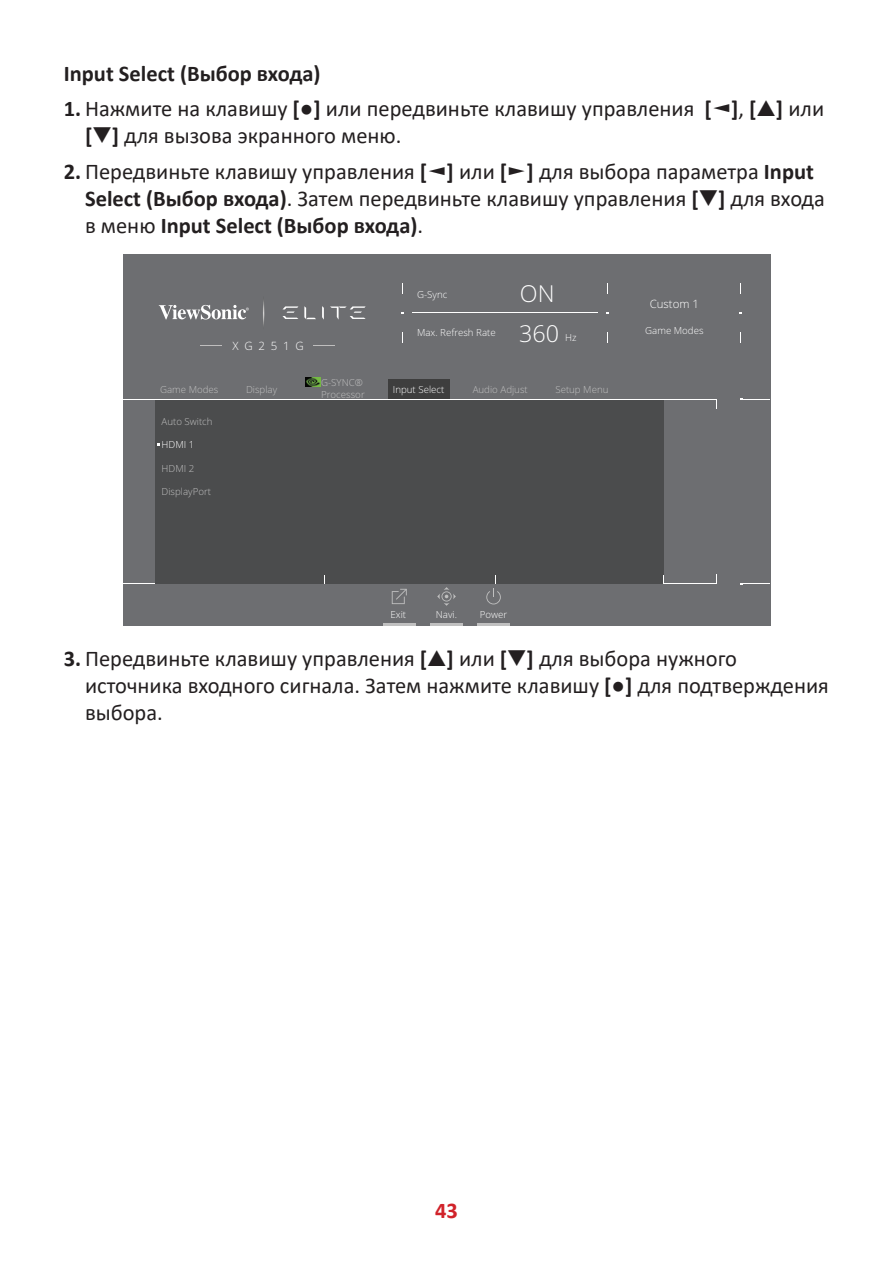
<style>
.page{position:relative;width:893px;height:1263px;background:#fff}
.page>*{position:absolute;margin:0;border:0;box-sizing:border-box;transform-origin:0 0}
.t1{font:300 23.4px "Open Sans";color:#fff}
.t2{font:22.5px/27px "Calibri";color:#231f20}
.t3{font:700 22.5px "Calibri";color:#231f20}
.t4{font:700 22.5px "Calibri";color:#d1232a}
.t5{font:300 11.55px "Open Sans";letter-spacing:.25em;color:#fff}
.t6{font:300 9.75px/11.7px "Open Sans";color:#c0c0c0}
.t7{font:300 9.75px "Open Sans";color:#fff}
.s1{font-weight:700}
</style>
<div class="page">
<div style="left:123px;top:254px;width:647px;height:372px;background:#6d6e71"></div>
<div style="left:388px;top:379px;width:62px;height:20px;background:#3e3e3e"></div>
<hr style="left:122px;top:584px;width:594px;height:1px;background:#fff">
<svg style="left:740px;top:398px;width:30px;height:2px"></svg>
<svg style="left:740px;top:583px;width:30px;height:2px"></svg>
<div style="left:155px;top:399px;width:509px;height:185px;background:#4b4c4d"></div>
<hr style="left:123px;top:399px;width:593px;height:1px;background:#fff">
<hr style="left:412px;top:312px;width:186px;height:1px;background:#fff">
<svg style="left:313px;top:345px;width:22px;height:1px"></svg>
<svg style="left:200px;top:345px;width:22px;height:1px"></svg>
<svg style="left:304px;top:306px;width:12px;height:13px"></svg>
<svg style="left:322px;top:306px;width:2px;height:14px"></svg>
<svg style="left:282px;top:306px;width:16px;height:13px"></svg>
<svg style="left:330px;top:306px;width:36px;height:14px"></svg>
<img style="left:263px;top:301px;width:2px;height:24px">
<svg style="left:159px;top:305px;width:90px;height:14px"></svg>
<hr style="left:383px;top:623px;width:32px;height:3px;background:#c0c0c0">
<hr style="left:430px;top:623px;width:32px;height:3px;background:#c0c0c0">
<hr style="left:478px;top:623px;width:32px;height:3px;background:#c0c0c0">
<svg style="left:392px;top:589px;width:15px;height:15px"></svg>
<svg style="left:486px;top:575px;width:15px;height:29px"></svg>
<svg style="left:437px;top:587px;width:19px;height:19px"></svg>
<img style="left:306px;top:378px;width:15px;height:9px">
<p class="t3" style="left:64px;top:57px;width:258px">Input Select (Выбор входа)</p>
<p class="t2" style="left:85px;top:95px;width:741px;text-indent:-21px"><span class="s1">1.</span> Нажмите на клавишу <span class="s1">[●]</span> или передвиньте клавишу управления <span class="s1">[</span>◄<span class="s1">]</span>, <span class="s1">[</span>▲<span class="s1">]</span> или <span class="s1">[</span>▼<span class="s1">]</span> для вызова экранного меню.</p>
<p class="t2" style="left:85px;top:157px;width:741px;text-indent:-21px"><span class="s1">2.</span> Передвиньте клавишу управления <span class="s1">[</span>◄<span class="s1">]</span> или <span class="s1">[</span>►<span class="s1">]</span> для выбора параметра <span class="s1">Input<br>Select (Выбор входа)</span>. Затем передвиньте клавишу управления <span class="s1">[</span>▼<span class="s1">]</span> для входа в меню <span class="s1">Input Select (Выбор входа)</span>.</p>
<p class="t5" style="left:233px;top:341px;width:73px">XG251G</p>
<p class="t7" style="left:417px;top:291px;width:32px">G-Sync</p>
<p class="t7" style="left:417px;top:329px;width:80px">Max. Refresh Rate</p>
<p class="t1" style="left:520px;top:284px;width:36px">ON</p>
<p class="t1" style="left:519px;top:324px;width:42px">360</p>
<p class="t7" style="left:565px;top:334px;width:13px">Hz</p>
<p class="t6" style="left:321px;top:378px;width:45px">G-SYNC®<br>Processor</p>
<p class="t6" style="left:160px;top:384px;width:60px">Game Modes</p>
<p class="t6" style="left:246px;top:384px;width:33px">Display</p>
<p class="t7" style="left:393px;top:385px;width:53px">Input Select</p>
<p class="t6" style="left:473px;top:384px;width:57px">Audio Adjust</p>
<p class="t6" style="left:555px;top:384px;width:55px">Setup Menu</p>
<p class="t6" style="left:161px;top:417px;width:53px">Auto Switch</p>
<p class="t7" style="left:161px;top:441px;width:34px">HDMI 1</p>
<p class="t6" style="left:161px;top:463px;width:34px">HDMI 2</p>
<p class="t6" style="left:161px;top:487px;width:51px">DisplayPort</p>
<p class="t5" style="left:650px;top:299px;width:51px">Custom 1</p>
<p class="t7" style="left:645px;top:327px;width:60px">Game Modes</p>
<p class="t7" style="left:390px;top:610px;width:17px">Exit</p>
<p class="t7" style="left:436px;top:610px;width:23px">Navi.</p>
<p class="t7" style="left:480px;top:610px;width:29px">Power</p>
<p class="t2" style="left:85px;top:644px;width:745px;text-indent:-21px"><span class="s1">3.</span> Передвиньте клавишу управления <span class="s1">[</span>▲<span class="s1">]</span> или <span class="s1">[</span>▼<span class="s1">]</span> для выбора нужного источника входного сигнала. Затем нажмите клавишу <span class="s1">[●]</span> для подтверждения выбора.</p>
<p class="t4" style="left:435px;top:1202px;width:24px">43</p>
</div>
